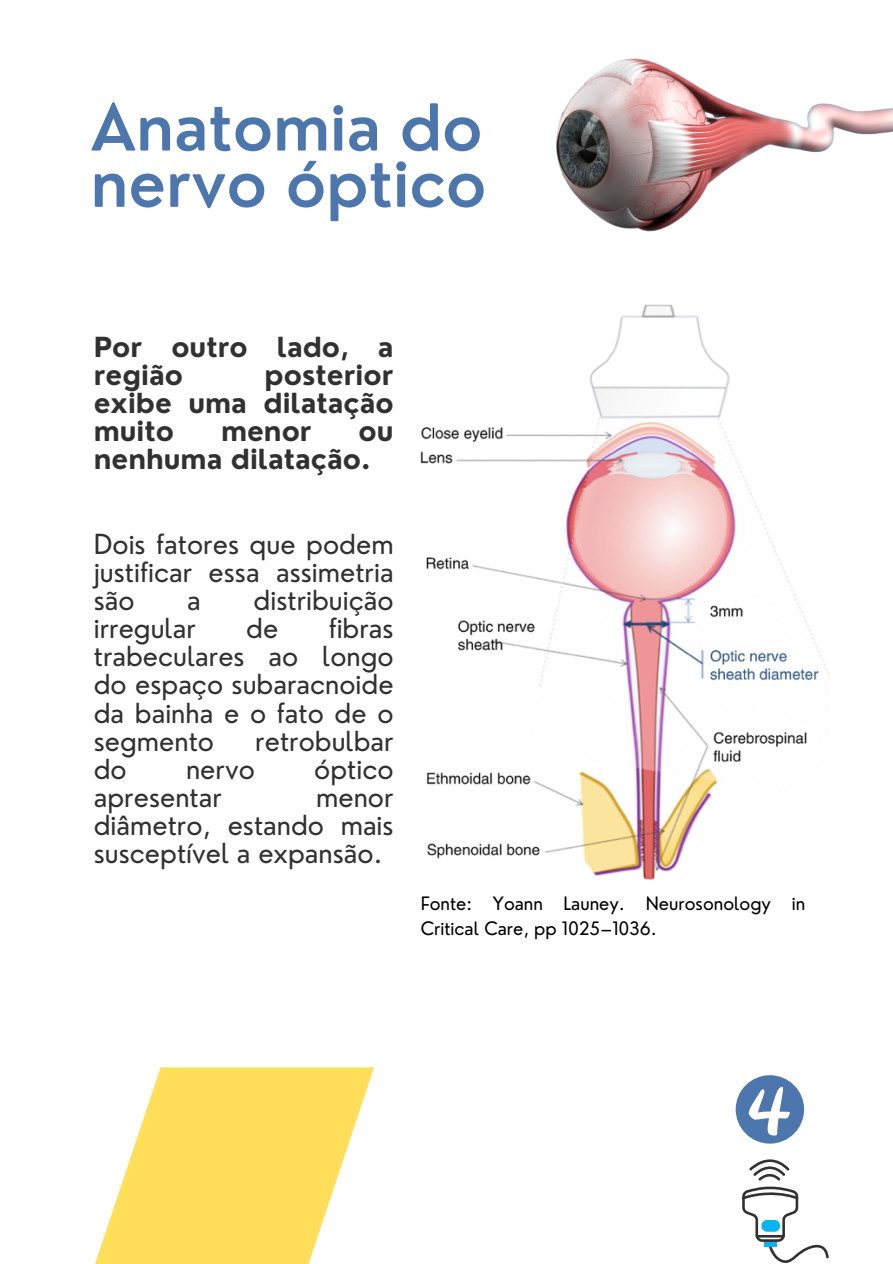
<style>
.page{position:relative;width:893px;height:1264px;background:#fff}
.page>*{position:absolute;margin:0;border:0;box-sizing:border-box;transform-origin:0 0}
.t1{font:600 63px/56.2px "Nourd";color:#4d76ad}
.t2{font:27px/28.2px "Nourd";color:#313131;text-align:justify}
.t3{font:700 27px/28.2px "Nourd";color:#313131}
.t4{font:18px/24.8px "Nourd";color:#000}
</style>
<div class="page">
<svg style="left:95px;top:1067px;width:279px;height:196px;fill:#ffde59"></svg>
<img style="left:420px;top:305px;width:409px;height:574px">
<svg style="left:749px;top:1159px;width:40px;height:21px"></svg>
<svg style="left:742px;top:1186px;width:86px;height:76px"></svg>
<img style="left:556px;top:58px;width:336px;height:174px">
<svg style="left:735px;top:1075px;width:69px;height:68px"></svg>
<h1 class="t1" style="left:91px;top:99px;width:397px">Anatomia do nervo óptico</h1>
<h2 class="t3" style="left:94px;top:332px;width:301px">Por outro lado, a região</h2>
<h2 class="t3" style="left:94px;top:361px;width:301px;text-align:justify;text-indent:171px">posterior exibe uma dilatação muito</h2>
<h2 class="t3" style="left:94px;top:417px;width:301px;text-indent:265px">ou nenhuma dilatação.</h2>
<h2 class="t3" style="left:221px;top:417px;width:92px">menor</h2>
<h3 class="t2" style="left:94px;top:529px;width:301px">Dois fatores que podem justificar essa assimetria são</h3>
<h3 class="t2" style="left:187px;top:586px;width:15px">a</h3>
<h3 class="t2" style="left:253px;top:586px;width:141px">distribuição</h3>
<h3 class="t2" style="left:94px;top:614px;width:103px">irregular</h3>
<h3 class="t2" style="left:246px;top:614px;width:34px">de</h3>
<h3 class="t2" style="left:94px;top:614px;width:301px;text-indent:235px">fibras trabeculares ao longo do espaço subaracnoide da bainha e o fato de o segmento</h3>
<h3 class="t2" style="left:255px;top:726px;width:140px">retrobulbar</h3>
<h3 class="t2" style="left:94px;top:754px;width:34px">do</h3>
<h3 class="t2" style="left:186px;top:754px;width:70px">nervo</h3>
<h3 class="t2" style="left:314px;top:754px;width:81px">óptico</h3>
<h3 class="t2" style="left:94px;top:782px;width:130px">apresentar</h3>
<h3 class="t2" style="left:94px;top:782px;width:301px;text-indent:222px">menor diâmetro, estando mais susceptível a expansão.</h3>
<p class="t4" style="left:420px;top:890px;width:386px">Fonte: Yoann Launey. Neurosonology in<br>Critical Care, pp 1025–1036.</p>
</div>
